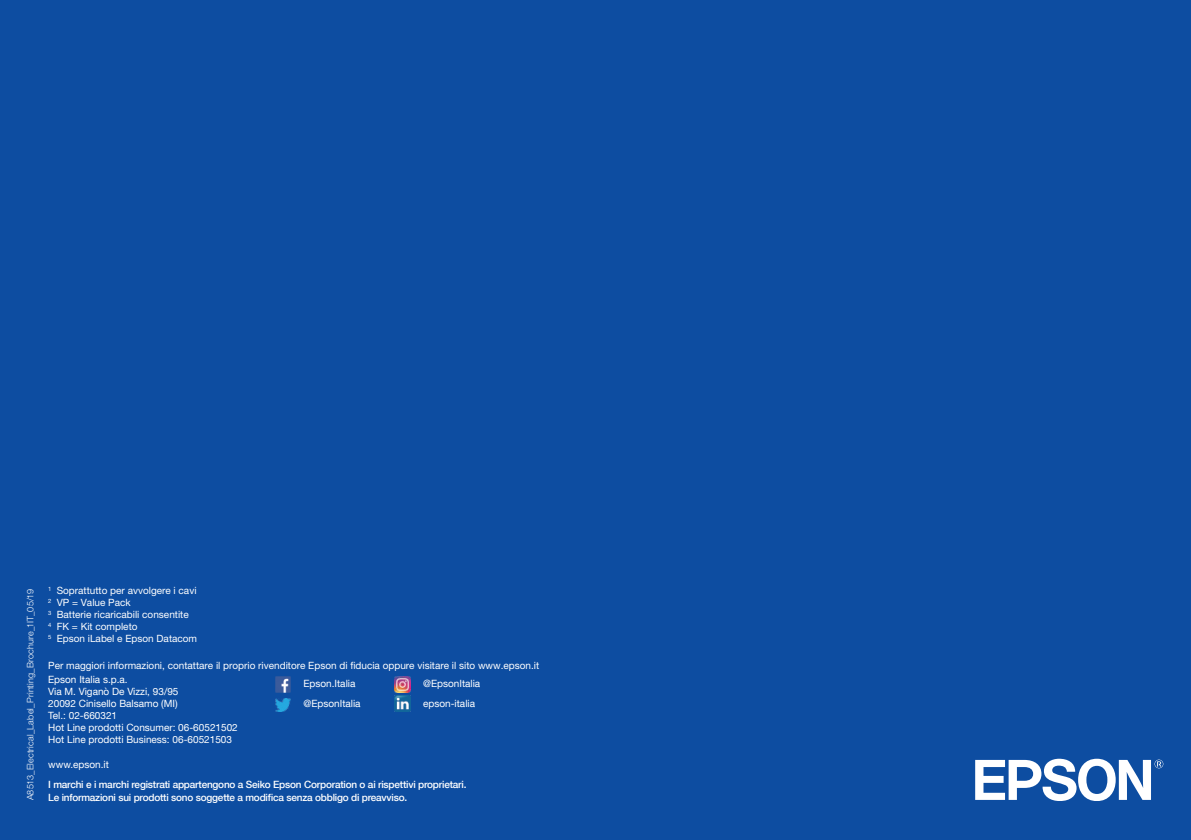
<style>
.page{position:relative;width:1191px;height:840px;background:#fff}
.page>*{position:absolute;margin:0;border:0;box-sizing:border-box;transform-origin:0 0}
.t1{font:10px/12px "Helvetica Neue LT Pro";color:#fff}
.t2{font:10px/12px "Helvetica Neue LT Com";color:#fff}
.t3{font:500 10px/12px "Helvetica Neue LT Com";letter-spacing:-.02em;color:#fff}
.t4{font:300 9px "Helvetica Neue LT Pro";letter-spacing:.01em;color:#fff}
</style>
<div class="page">
<div style="left:0;top:0;width:1191px;height:839px;background:#0d4da1"></div>
<svg style="left:975px;top:758px;width:188px;height:41px"></svg>
<img style="left:275px;top:676px;width:16px;height:15px">
<img style="left:275px;top:698px;width:16px;height:13px">
<img style="left:395px;top:676px;width:16px;height:15px">
<img style="left:395px;top:695px;width:16px;height:16px">
<p class="t4" style="left:25px;top:799px;width:212px;rotate:-90deg">A8513_Electrical_Label_Printing_Brochure_1IT_05/19</p>
<p class="t1" style="left:48px;top:583px;width:150px"><sup>1</sup> Soprattutto per avvolgere i cavi<br><sup>2</sup> VP = Value Pack<br><sup>3</sup> Batterie ricaricabili consentite<br><sup>4</sup> FK = Kit completo<br><sup>5</sup> Epson iLabel e Epson Datacom</p>
<p class="t1" style="left:48px;top:658px;width:492px">Per maggiori informazioni, contattare il proprio rivenditore Epson di fiducia oppure visitare il sito www.epson.it</p>
<p class="t2" style="left:48px;top:673px;width:191px">Epson Italia s.p.a.<br>Via M. Viganò De Vizzi, 93/95<br>20092 Cinisello Balsamo (MI)<br>Tel.: 02-660321<br>Hot Line prodotti Consumer: 06-60521502<br>Hot Line prodotti Business: 06-60521503</p>
<p class="t2" style="left:48px;top:757px;width:62px">www.epson.it</p>
<p class="t3" style="left:48px;top:778px;width:420px">I marchi e i marchi registrati appartengono a Seiko Epson Corporation o ai rispettivi proprietari.<br>Le informazioni sui prodotti sono soggette a modifica senza obbligo di preavviso.</p>
<p class="t2" style="left:303px;top:673px;width:59px;line-height:19.8px">Epson.Italia @EpsonItalia</p>
<p class="t2" style="left:423px;top:673px;width:59px;line-height:19.8px">@EpsonItalia epson-italia</p>
</div>
